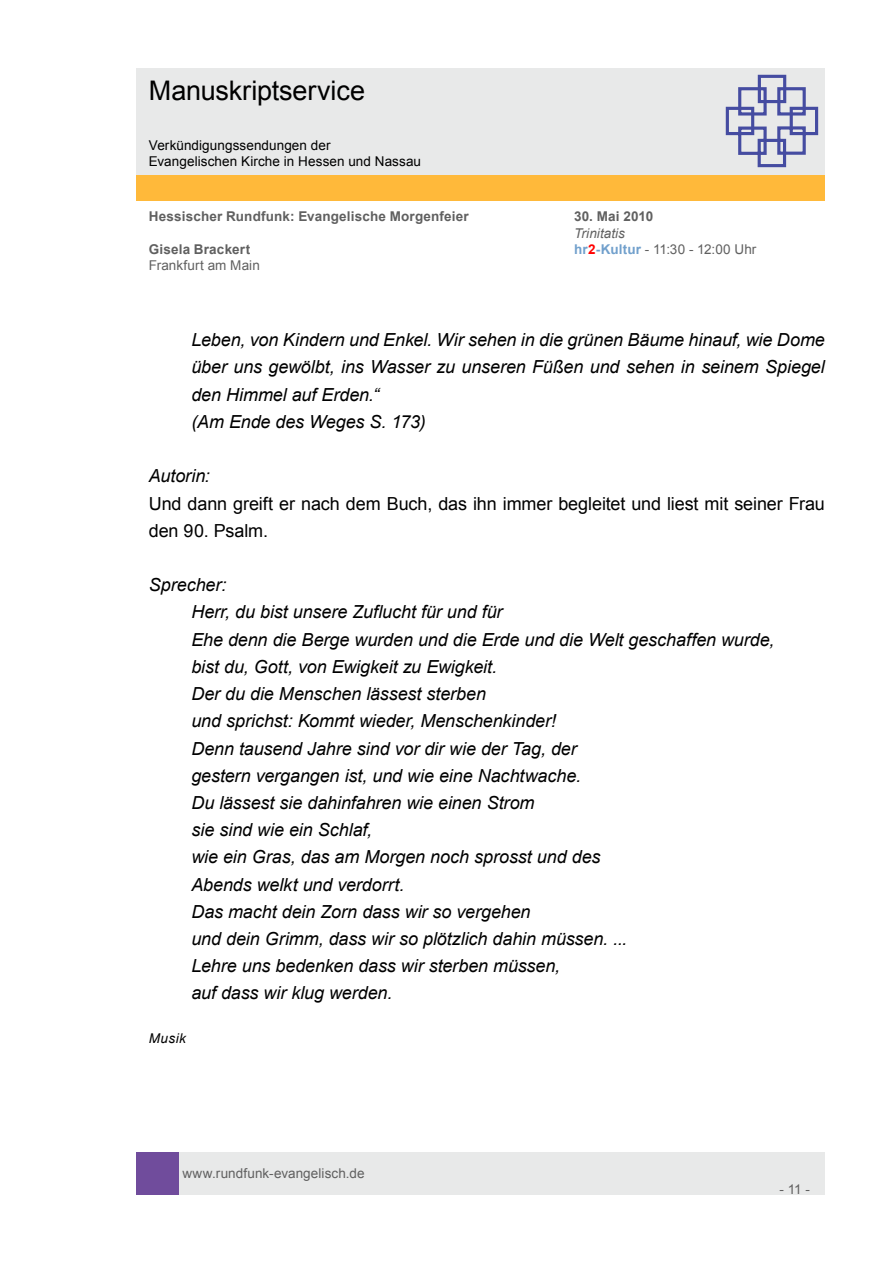
<style>
.page{position:relative;width:893px;height:1263px;background:#fff}
.page>*{position:absolute;margin:0;border:0;box-sizing:border-box;transform-origin:0 0}
.t1{font:27px "Arial";letter-spacing:-.005em;color:#000}
.t2{font:italic 18px/27.2px "Arial";letter-spacing:-.005em;color:#000}
.t3{font:18px/27.2px "Arial";letter-spacing:-.005em;color:#000}
.t4{font:13.5px "Arial";letter-spacing:.005em;color:#606060}
.t5{font:700 13.5px "Arial";letter-spacing:.015em;color:#606060}
.t6{font:13.5px/16.2px "Arial";letter-spacing:.005em;color:#000}
.t7{font:italic 13.5px "Arial";letter-spacing:.005em;color:#606060}
.t8{font:italic 13.5px "Arial";letter-spacing:.035em;color:#000}
.s1{font-weight:700;color:#71a0cc}
.s2{font-weight:700;color:#f00}
</style>
<div class="page">
<div style="left:179px;top:1152px;width:646px;height:43px;background:#e8e9e9"></div>
<div style="left:136px;top:1152px;width:43px;height:43px;background:#704c9c"></div>
<div style="left:136px;top:175px;width:689px;height:26px;background:#ffb93a"></div>
<div style="left:136px;top:68px;width:689px;height:106px;background:#e8e9e9"></div>
<svg style="left:725px;top:74px;width:94px;height:94px"></svg>
<h1 class="t1" style="left:149px;top:73px;width:218px">Manuskriptservice</h1>
<p class="t6" style="left:149px;top:137px;width:274px">Verkündigungssendungen der<br>Evangelischen Kirche in Hessen und Nassau</p>
<p class="t5" style="left:149px;top:208px;width:322px">Hessischer Rundfunk: Evangelische Morgenfeier</p>
<p class="t5" style="left:574px;top:208px;width:81px">30. Mai 2010</p>
<p class="t7" style="left:574px;top:224px;width:53px">Trinitatis</p>
<p class="t5" style="left:149px;top:240px;width:103px">Gisela Brackert</p>
<p class="t4" style="left:574px;top:240px;width:184px"><span class="s1">hr</span><span class="s2">2</span><span class="s1">-Kultur</span> - 11:30 - 12:00 Uhr</p>
<p class="t4" style="left:149px;top:256px;width:113px">Frankfurt am Main</p>
<p class="t2" style="left:191px;top:327px;width:635px">Leben, von Kindern und Enkel. Wir sehen in die grünen Bäume hinauf, wie Dome über uns gewölbt, ins Wasser zu unseren Füßen und sehen in seinem Spiegel den Himmel auf Erden.“<br>(Am Ende des Weges S. 173)</p>
<p class="t2" style="left:149px;top:463px;width:62px">Autorin:</p>
<p class="t3" style="left:149px;top:490px;width:677px">Und dann greift er nach dem Buch, das ihn immer begleitet und liest mit seiner Frau den 90. Psalm.</p>
<p class="t2" style="left:191px;top:571px;width:585px;text-indent:-43px">Sprecher:<br>Herr, du bist unsere Zuflucht für und für<br>Ehe denn die Berge wurden und die Erde und die Welt geschaffen wurde, bist du, Gott, von Ewigkeit zu Ewigkeit.<br>Der du die Menschen lässest sterben<br>und sprichst: Kommt wieder, Menschenkinder!<br>Denn tausend Jahre sind vor dir wie der Tag, der<br>gestern vergangen ist, und wie eine Nachtwache.<br>Du lässest sie dahinfahren wie einen Strom<br>sie sind wie ein Schlaf,<br>wie ein Gras, das am Morgen noch sprosst und des<br>Abends welkt und verdorrt.<br>Das macht dein Zorn dass wir so vergehen<br>und dein Grimm, dass wir so plötzlich dahin müssen. ...<br>Lehre uns bedenken dass wir sterben müssen,<br>auf dass wir klug werden.</p>
<p class="t8" style="left:149px;top:1029px;width:39px">Musik</p>
<p class="t4" style="left:182px;top:1164px;width:184px">www.rundfunk-evangelisch.de</p>
<p class="t4" style="left:779px;top:1180px;width:32px">- 11 -</p>
</div>
